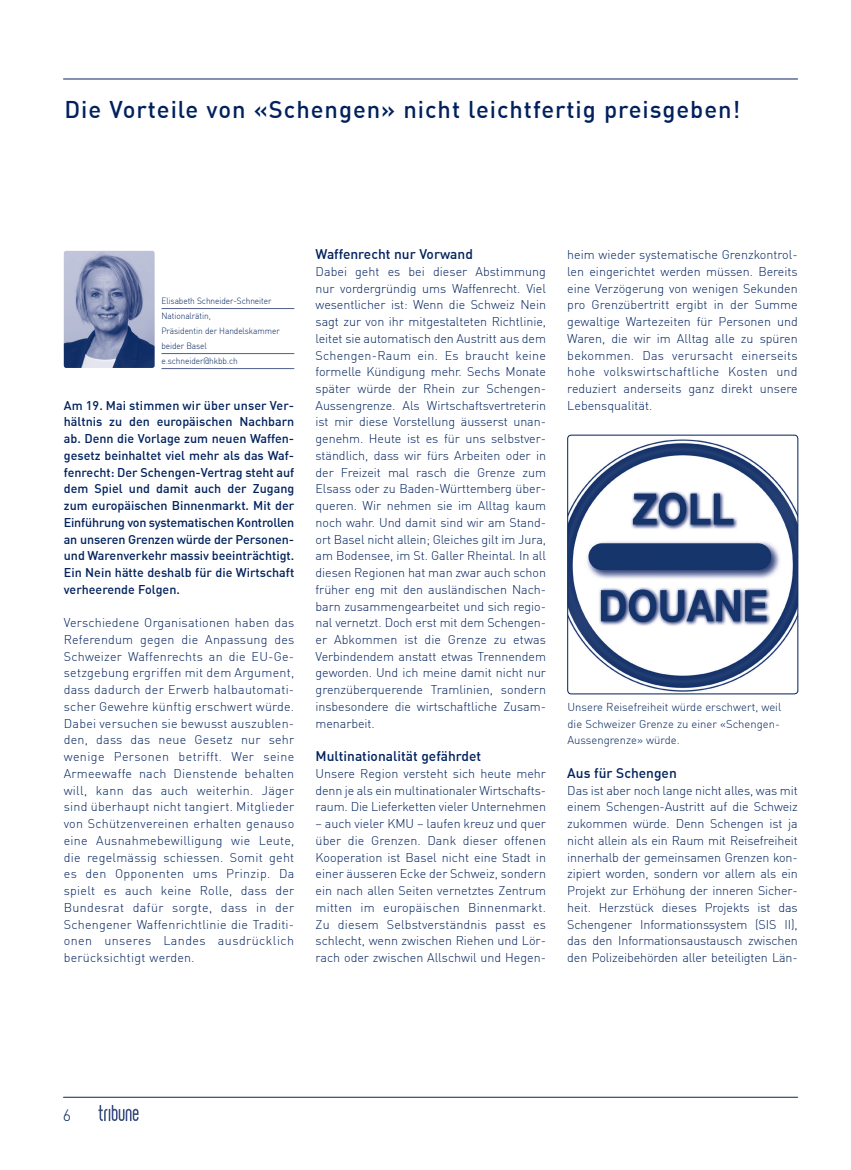
<style>
.page{position:relative;width:851px;height:1170px;background:#fff}
.page>*{position:absolute;margin:0;border:0;box-sizing:border-box;transform-origin:0 0}
.Artikel_TITEL{font:500 23.75px "DIN";letter-spacing:.04em;color:#00215d}
.t1{font:300 16.25px "DIN";color:#00215d}
.ZwischentitelNEU{font:500 13.75px "DIN";color:#00215d}
.Body_Text{font:300 12.5px/16.8px "DIN";letter-spacing:-.005em;color:#00215d;text-align:justify}
.Lead_Interview_Frage{font:500 12.5px/16.8px "DIN";color:#00215d;text-align:justify}
.Bildtext{font:300 11.25px/16.8px "DIN";color:#00215d}
.AutorIn{font:300 8.88px/15px "DIN";letter-spacing:-.01em;color:#00215d;scale:.94 1}
</style>
<div class="page">
<hr style="left:64px;top:78px;width:733px;height:2px;background:#3c4f81">
<hr style="left:64px;top:1096px;width:733px;height:1px;background:#3c4f81">
<img style="left:98px;top:1105px;width:41px;height:16px">
<hr style="left:161px;top:308px;width:133px;height:1px;background:#515f8f">
<hr style="left:161px;top:353px;width:133px;height:1px;background:#515f8f">
<hr style="left:161px;top:368px;width:133px;height:1px;background:#515f8f">
<img style="left:64px;top:251px;width:91px;height:117px">
<img style="left:567px;top:435px;width:230px;height:258px">
<div style="left:567px;top:435px;width:231px;height:259px;border:1px solid #00215d;border-radius:4px"></div>
<p class="Artikel_TITEL" style="left:64px;top:94px;width:677px">Die Vorteile von «Schengen» nicht leichtfertig preisgeben!</p>
<p class="AutorIn" style="left:161px;top:293px;width:118px">Elisabeth Schneider-Schneiter</p>
<p class="AutorIn" style="left:161px;top:308px;width:127px">Nationalrätin,<br>Präsidentin der Handelskammer beider Basel</p>
<p class="AutorIn" style="left:161px;top:353px;width:83px">e.schneider@hkbb.ch</p>
<p class="Lead_Interview_Frage" style="left:64px;top:396px;width:232px">Am 19. Mai stimmen wir über unser Ver&shy;hältnis zu den europäischen Nachbarn ab. Denn die Vorlage zum neuen Waffen&shy;gesetz beinhaltet viel mehr als das Waf&shy;fenrecht: Der Schengen-Vertrag steht auf dem Spiel und damit auch der Zugang zum europäischen Binnenmarkt. Mit der Einführung von systematischen Kontrollen an unseren Grenzen würde der Personen&shy;und Warenverkehr massiv beeinträchtigt.<br>Ein Nein hätte deshalb für die Wirtschaft verheerende Folgen.</p>
<p class="Body_Text" style="left:64px;top:614px;width:232px">Verschiedene Organisationen haben das Referendum gegen die Anpassung des Schweizer Waffenrechts an die EU-Ge&shy;setzgebung ergriffen mit dem Argument, dass dadurch der Erwerb halbautomati&shy;scher Gewehre künftig erschwert würde.<br>Dabei versuchen sie bewusst auszublen&shy;den, dass das neue Gesetz nur sehr wenige Personen betrifft. Wer seine Armeewaffe nach Dienstende behalten will, kann das auch weiterhin. Jäger sind überhaupt nicht tangiert. Mitglieder von Schützenvereinen erhalten genauso eine Ausnahmebewilligung wie Leute, die regelmässig schiessen. Somit geht es den Opponenten ums Prinzip. Da spielt es auch keine Rolle, dass der Bundesrat dafür sorgte, dass in der Schengener Waffenrichtlinie die Traditi&shy;onen unseres Landes ausdrücklich berücksichtigt werden.</p>
<p class="ZwischentitelNEU" style="left:315px;top:245px;width:159px">Waffenrecht nur Vorwand</p>
<p class="Body_Text" style="left:315px;top:263px;width:232px">Dabei geht es bei dieser Abstimmung nur vordergründig ums Waffenrecht. Viel wesentlicher ist: Wenn die Schweiz Nein sagt zur von ihr mitgestalteten Richtlinie, leitet sie automatisch den Austritt aus dem Schengen-Raum ein. Es braucht keine formelle Kündigung mehr. Sechs Monate später würde der Rhein zur Schengen-Aussengrenze. Als Wirtschaftsvertreterin ist mir diese Vorstellung äusserst unan&shy;genehm. Heute ist es für uns selbstver&shy;ständlich, dass wir fürs Arbeiten oder in der Freizeit mal rasch die Grenze zum Elsass oder zu Baden-Württemberg über&shy;queren. Wir nehmen sie im Alltag kaum noch wahr. Und damit sind wir am Stand&shy;ort Basel nicht allein; Gleiches gilt im Jura, am Bodensee, im St. Galler Rheintal. In all diesen Regionen hat man zwar auch schon früher eng mit den ausländischen Nach&shy;barn zusammengearbeitet und sich regio&shy;nal vernetzt. Doch erst mit dem Schengen&shy;er Abkommen ist die Grenze zu etwas Verbindendem anstatt etwas Trennendem geworden. Und ich meine damit nicht nur grenzüberquerende Tramlinien, sondern insbesondere die wirtschaftliche Zusam&shy;menarbeit.</p>
<p class="ZwischentitelNEU" style="left:315px;top:747px;width:167px">Multinationalität gefährdet</p>
<p class="Body_Text" style="left:315px;top:764px;width:232px">Unsere Region versteht sich heute mehr denn je als ein multinationaler Wirtschafts&shy;raum. Die Lieferketten vieler Unternehmen</p>
<p class="Body_Text" style="left:315px;top:815px;width:232px">– auch vieler KMU – laufen kreuz und quer über die Grenzen. Dank dieser offenen Kooperation ist Basel nicht eine Stadt in einer äusseren Ecke der Schweiz, sondern ein nach allen Seiten vernetztes Zentrum mitten im europäischen Binnenmarkt.<br>Zu diesem Selbstverständnis passt es schlecht, wenn zwischen Riehen und Lör&shy;rach oder zwischen Allschwil und Hegen-</p>
<p class="Body_Text" style="left:567px;top:246px;width:232px">heim wieder systematische Grenzkontrol&shy;len eingerichtet werden müssen. Bereits eine Verzögerung von wenigen Sekunden pro Grenzübertritt ergibt in der Summe gewaltige Wartezeiten für Personen und Waren, die wir im Alltag alle zu spüren bekommen. Das verursacht einerseits hohe volkswirtschaftliche Kosten und reduziert anderseits ganz direkt unsere Lebensqualität.</p>
<p class="Bildtext" style="left:567px;top:698px;width:215px">Unsere Reisefreiheit würde erschwert, weil die Schweizer Grenze zu einer «Schengen-<br>Aussengrenze» würde.</p>
<p class="ZwischentitelNEU" style="left:567px;top:764px;width:111px">Aus für Schengen</p>
<p class="Body_Text" style="left:567px;top:781px;width:232px">Das ist aber noch lange nicht alles, was mit einem Schengen-Austritt auf die Schweiz zukommen würde. Denn Schengen ist ja nicht allein als ein Raum mit Reisefreiheit innerhalb der gemeinsamen Grenzen kon&shy;zipiert worden, sondern vor allem als ein Projekt zur Erhöhung der inneren Sicher&shy;heit. Herzstück dieses Projekts ist das Schengener Informationssystem (SIS II), das den Informationsaustausch zwischen den Polizeibehörden aller beteiligten Län-</p>
<h2 class="t1" style="left:63px;top:1104px;width:10px">6</h2>
</div>
